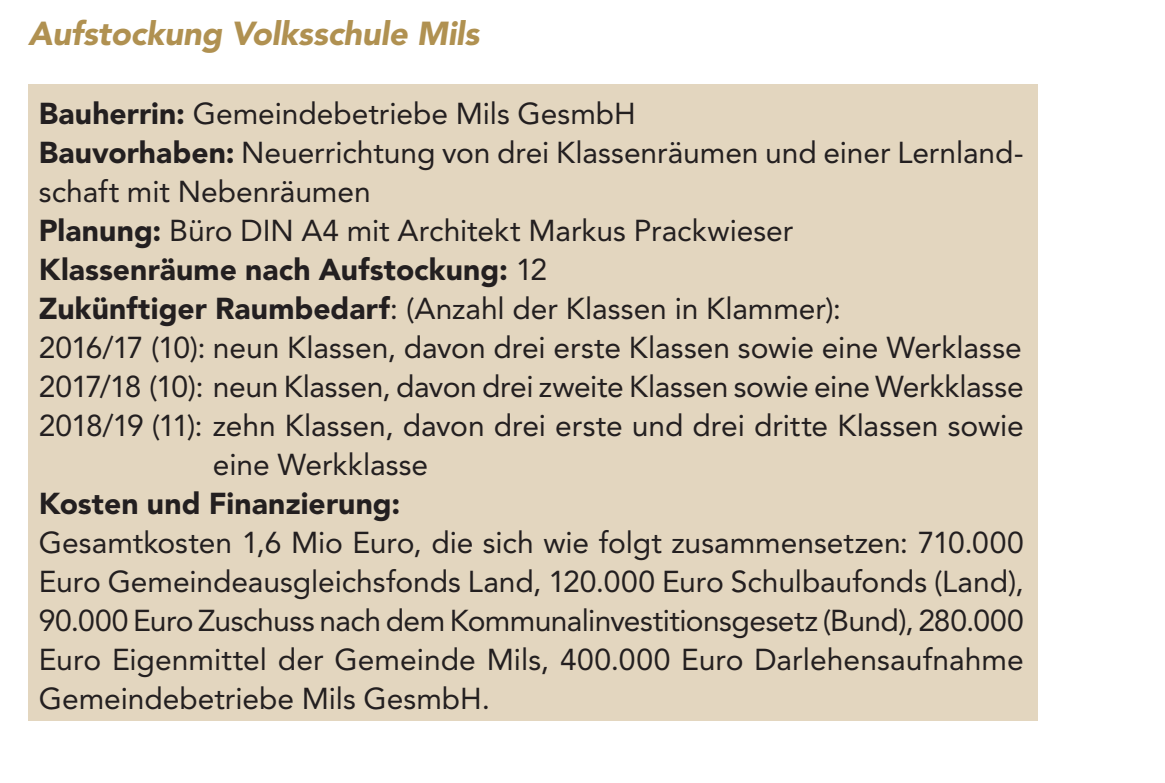
<style>
.page{position:relative;width:1165px;height:783px;background:#fff}
.page>*{position:absolute;margin:0;border:0;box-sizing:border-box;transform-origin:0 0}
.t1{font:italic 900 33px "Avenir";letter-spacing:-.01em;color:#b09151}
.t2{font:30px/39px "Avenir";letter-spacing:-.005em;color:#231f20;text-align:justify}
.t3{font:900 30px "Avenir";letter-spacing:.005em;color:#231f20}
.s1{font-weight:900}
.s2{font-weight:400}
</style>
<div class="page">
<div style="left:28px;top:84px;width:1009px;height:637px;background:#e3d6bf"></div>
<p class="t1" style="left:28px;top:14px;width:453px">Aufstockung Volksschule Mils</p>
<p class="t2" style="left:39px;top:94px;width:598px"><span class="s1">Bauherrin:</span> Gemeindebetriebe Mils GesmbH</p>
<p class="t2" style="left:39px;top:133px;width:986px"><span class="s1">Bauvorhaben:</span> Neuerrichtung von drei Klassenräumen und einer Lernland-</p>
<p class="t2" style="left:39px;top:172px;width:333px">schaft mit Nebenräumen</p>
<p class="t2" style="left:39px;top:211px;width:756px"><span class="s1">Planung:</span> Büro DIN A4 mit Architekt Markus Prackwieser</p>
<p class="t3" style="left:39px;top:251px;width:510px">Klassenräume nach Aufstockung: <span class="s2">12</span></p>
<p class="t2" style="left:39px;top:289px;width:804px"><span class="s1">Zukünftiger Raumbedarf</span>: (Anzahl der Klassen in Klammer):</p>
<p class="t2" style="left:39px;top:328px;width:984px">2016/17 (10): neun Klassen, davon drei erste Klassen sowie eine Werklasse</p>
<p class="t2" style="left:39px;top:367px;width:986px">2017/18 (10): neun Klassen, davon drei zweite Klassen sowie eine Werkklasse</p>
<p class="t2" style="left:39px;top:406px;width:986px">2018/19 (11): zehn Klassen, davon drei erste und drei dritte Klassen sowie</p>
<p class="t2" style="left:213px;top:445px;width:217px">eine Werkklasse</p>
<p class="t3" style="left:39px;top:485px;width:363px">Kosten und Finanzierung:</p>
<p class="t2" style="left:39px;top:523px;width:986px">Gesamtkosten 1,6 Mio Euro, die sich wie folgt zusammensetzen: 710.000<br>Euro Gemeindeausgleichsfonds Land, 120.000 Euro Schulbaufonds (Land), 90.000 Euro Zuschuss nach dem Kommunalinvestitionsgesetz (Bund), 280.000<br>Euro Eigenmittel der Gemeinde Mils, 400.000 Euro Darlehensaufnahme Gemeindebetriebe Mils GesmbH.</p>
</div>
